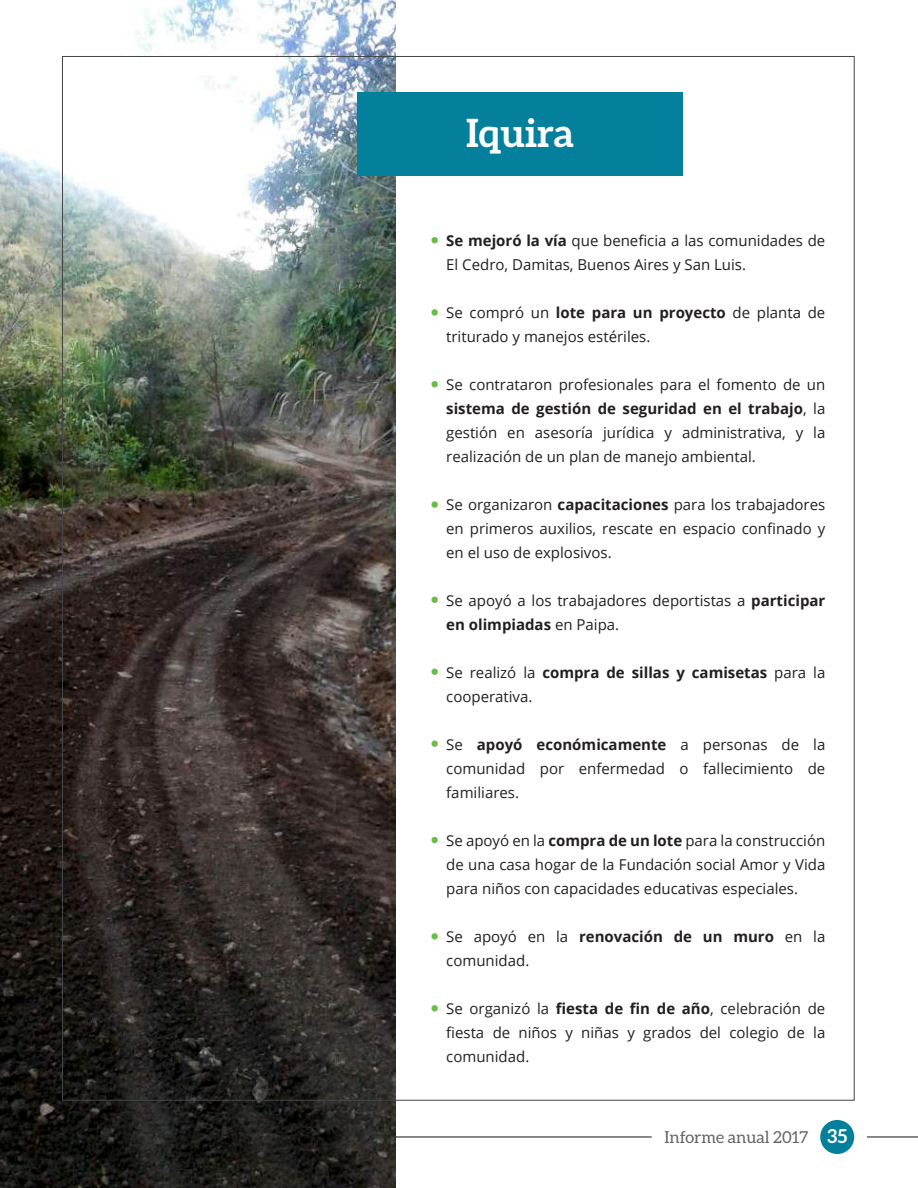
<style>
.page{position:relative;width:918px;height:1188px;background:#fff}
.page>*{position:absolute;margin:0;border:0;box-sizing:border-box;transform-origin:0 0}
.t1{font:700 39px "Aleo";color:#fff}
.t2{font:16.5px "Aleo";color:#636366}
.t3{font:15px/24px "Open Sans";color:#231f20}
.s1{font-weight:700}
.s2{font-weight:700;font-size:19.2px;color:#fff}
</style>
<div class="page">
<div style="left:820px;top:1120px;width:34px;height:34px;background:#05809c;border-radius:50%"></div>
<hr style="left:0;top:1136px;width:652px;height:2px;background:#636366">
<hr style="left:867px;top:1136px;width:51px;height:2px;background:#636366">
<img style="left:0;top:0;width:395px;height:1188px">
<div style="left:358px;top:92px;width:325px;height:84px;background:#05809c"></div>
<div style="left:431px;top:237px;width:7px;height:6px;background:#6abd46;border-radius:50%"></div>
<div style="left:431px;top:309px;width:7px;height:7px;background:#6abd46;border-radius:50%"></div>
<div style="left:431px;top:381px;width:7px;height:6px;background:#6abd46;border-radius:50%"></div>
<div style="left:431px;top:597px;width:7px;height:6px;background:#6abd46;border-radius:50%"></div>
<div style="left:431px;top:501px;width:7px;height:7px;background:#6abd46;border-radius:50%"></div>
<div style="left:431px;top:669px;width:7px;height:6px;background:#6abd46;border-radius:50%"></div>
<div style="left:431px;top:741px;width:7px;height:6px;background:#6abd46;border-radius:50%"></div>
<div style="left:431px;top:837px;width:7px;height:6px;background:#6abd46;border-radius:50%"></div>
<div style="left:431px;top:933px;width:7px;height:7px;background:#6abd46;border-radius:50%"></div>
<div style="left:431px;top:1005px;width:7px;height:7px;background:#6abd46;border-radius:50%"></div>
<h1 class="t1" style="left:466px;top:111px;width:109px">Iquira</h1>
<p class="t3" style="left:446px;top:228px;width:381px"><span class="s1">Se mejoró la vía</span> que beneficia a las comunidades de<br>El Cedro, Damitas, Buenos Aires y San Luis.</p>
<p class="t3" style="left:446px;top:300px;width:381px">Se compró un <span class="s1">lote para un proyecto</span> de planta de triturado y manejos estériles.</p>
<p class="t3" style="left:446px;top:372px;width:381px;text-align:justify">Se contrataron profesionales para el fomento de un <span class="s1">sistema de gestión de seguridad en el trabajo</span>, la gestión en asesoría jurídica y administrativa, y la realización de un plan de manejo ambiental.</p>
<p class="t3" style="left:446px;top:492px;width:381px;text-align:justify">Se organizaron <span class="s1">capacitaciones</span> para los trabajadores en primeros auxilios, rescate en espacio confinado y en el uso de explosivos.</p>
<p class="t3" style="left:446px;top:588px;width:381px">Se apoyó a los trabajadores deportistas a <span class="s1">participar en olimpiadas</span> en Paipa.</p>
<p class="t3" style="left:446px;top:660px;width:381px">Se realizó la <span class="s1">compra de sillas y camisetas</span> para la cooperativa.</p>
<p class="t3" style="left:446px;top:732px;width:381px;text-align:justify">Se <span class="s1">apoyó económicamente</span> a personas de la comunidad por enfermedad o fallecimiento de familiares.</p>
<p class="t3" style="left:446px;top:828px;width:381px;text-align:justify">Se apoyó en la <span class="s1">compra de un lote</span> para la construcción de una casa hogar de la Fundación social Amor y Vida para niños con capacidades educativas especiales.</p>
<p class="t3" style="left:446px;top:924px;width:381px">Se apoyó en la <span class="s1">renovación de un muro</span> en la comunidad.</p>
<p class="t3" style="left:446px;top:996px;width:381px;text-align:justify">Se organizó la <span class="s1">fiesta de fin de año</span>, celebración de fiesta de niños y niñas y grados del colegio de la comunidad.</p>
<p class="t2" style="left:664px;top:1127px;width:184px">Informe anual 2017 <span class="s2">35</span></p>
</div>
